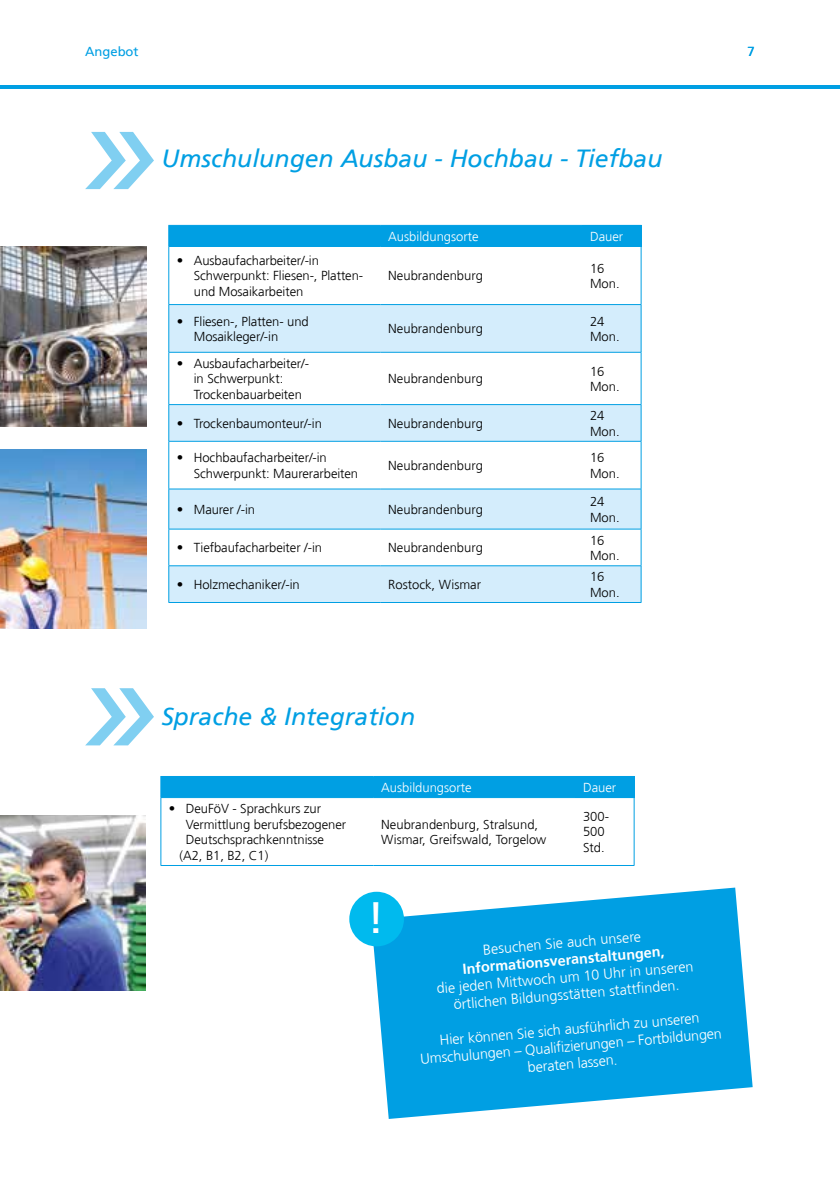
<style>
.page{position:relative;width:840px;height:1191px;background:#fff}
.page>*{position:absolute;margin:0;border:0;box-sizing:border-box;transform-origin:0 0}
.t1{font:italic 24.8px "Frutiger";color:#009fe3}
.t2{font:300 14.4px/17.2px "Frutiger";color:#fff;text-align:center}
.t3{font:700 14.4px "Frutiger";color:#fff}
.t4{font:300 13px/15.6px "Frutiger";letter-spacing:-.005em;color:#000}
.t5{font:300 13px "Frutiger";color:#fff}
.t6{font:13px "Frutiger";color:#009fe3}
</style>
<div class="page">
<hr style="left:0;top:85px;width:839px;height:4px;background:#009fe3">
<svg style="left:373px;top:887px;width:379px;height:232px;fill:#009fe3"></svg>
<div style="left:349px;top:891px;width:55px;height:55px;background:#00baee;border-radius:50%"></div>
<svg style="left:85px;top:132px;width:69px;height:57px"></svg>
<svg style="left:85px;top:688px;width:69px;height:57px"></svg>
<img style="left:0;top:247px;width:146px;height:179px">
<img style="left:0;top:449px;width:146px;height:180px">
<img style="left:0;top:815px;width:145px;height:175px">
<div style="left:581px;top:225px;width:59px;height:21px;background:#009fe3"></div>
<div style="left:169px;top:305px;width:471px;height:136px;background:#d4edfc"></div>
<svg style="left:169px;top:353px;width:471px;height:51px"></svg>
<svg style="left:169px;top:442px;width:471px;height:160px"></svg>
<div style="left:168px;top:225px;width:413px;height:21px;background:#009fe3"></div>
<hr style="left:380px;top:225px;width:201px;height:1px;background:#009fe3">
<hr style="left:581px;top:225px;width:60px;height:1px;background:#009fe3">
<svg style="left:640px;top:226px;width:1px;height:20px"></svg>
<hr style="left:168px;top:246px;width:212px;height:1px;background:#009fe3">
<hr style="left:168px;top:247px;width:1px;height:57px;background:#009fe3">
<hr style="left:380px;top:246px;width:201px;height:1px;background:#009fe3">
<hr style="left:581px;top:246px;width:60px;height:1px;background:#009fe3">
<hr style="left:640px;top:247px;width:1px;height:57px;background:#009fe3">
<hr style="left:168px;top:304px;width:212px;height:1px;background:#009fe3">
<hr style="left:168px;top:305px;width:1px;height:47px;background:#009fe3">
<hr style="left:380px;top:304px;width:201px;height:1px;background:#009fe3">
<hr style="left:581px;top:304px;width:60px;height:1px;background:#009fe3">
<hr style="left:640px;top:305px;width:1px;height:47px;background:#009fe3">
<hr style="left:168px;top:352px;width:212px;height:1px;background:#009fe3">
<hr style="left:168px;top:352px;width:1px;height:52px;background:#009fe3">
<hr style="left:380px;top:352px;width:201px;height:1px;background:#009fe3">
<hr style="left:581px;top:352px;width:60px;height:1px;background:#009fe3">
<hr style="left:640px;top:352px;width:1px;height:52px;background:#009fe3">
<hr style="left:168px;top:404px;width:212px;height:1px;background:#009fe3">
<hr style="left:168px;top:405px;width:1px;height:36px;background:#009fe3">
<hr style="left:380px;top:404px;width:201px;height:1px;background:#009fe3">
<hr style="left:581px;top:404px;width:60px;height:1px;background:#009fe3">
<hr style="left:640px;top:405px;width:1px;height:36px;background:#009fe3">
<hr style="left:168px;top:441px;width:212px;height:1px;background:#009fe3">
<hr style="left:168px;top:441px;width:1px;height:48px;background:#009fe3">
<hr style="left:380px;top:441px;width:201px;height:1px;background:#009fe3">
<hr style="left:581px;top:441px;width:60px;height:1px;background:#009fe3">
<hr style="left:640px;top:441px;width:1px;height:48px;background:#009fe3">
<hr style="left:168px;top:488px;width:212px;height:1px;background:#009fe3">
<hr style="left:168px;top:489px;width:1px;height:40px;background:#009fe3">
<hr style="left:380px;top:488px;width:201px;height:1px;background:#009fe3">
<hr style="left:581px;top:488px;width:60px;height:1px;background:#009fe3">
<hr style="left:640px;top:489px;width:1px;height:40px;background:#009fe3">
<hr style="left:168px;top:529px;width:212px;height:1px;background:#009fe3">
<hr style="left:168px;top:529px;width:1px;height:36px;background:#009fe3">
<hr style="left:380px;top:529px;width:201px;height:1px;background:#009fe3">
<hr style="left:581px;top:529px;width:60px;height:1px;background:#009fe3">
<hr style="left:640px;top:529px;width:1px;height:36px;background:#009fe3">
<hr style="left:168px;top:565px;width:212px;height:1px;background:#009fe3">
<hr style="left:168px;top:566px;width:1px;height:36px;background:#009fe3">
<hr style="left:380px;top:565px;width:201px;height:1px;background:#009fe3">
<hr style="left:581px;top:565px;width:60px;height:1px;background:#009fe3">
<hr style="left:640px;top:566px;width:1px;height:36px;background:#009fe3">
<hr style="left:168px;top:602px;width:212px;height:1px;background:#009fe3">
<hr style="left:380px;top:602px;width:201px;height:1px;background:#009fe3">
<hr style="left:581px;top:602px;width:60px;height:1px;background:#009fe3">
<div style="left:574px;top:776px;width:59px;height:21px;background:#009fe3"></div>
<div style="left:160px;top:776px;width:414px;height:21px;background:#009fe3"></div>
<hr style="left:373px;top:776px;width:201px;height:1px;background:#009fe3">
<hr style="left:574px;top:776px;width:60px;height:1px;background:#009fe3">
<svg style="left:633px;top:777px;width:1px;height:20px"></svg>
<hr style="left:160px;top:797px;width:213px;height:1px;background:#009fe3">
<hr style="left:160px;top:798px;width:1px;height:67px;background:#009fe3">
<hr style="left:373px;top:797px;width:201px;height:1px;background:#009fe3">
<hr style="left:574px;top:797px;width:60px;height:1px;background:#009fe3">
<hr style="left:633px;top:798px;width:1px;height:67px;background:#009fe3">
<hr style="left:160px;top:865px;width:213px;height:1px;background:#009fe3">
<hr style="left:373px;top:865px;width:201px;height:1px;background:#009fe3">
<hr style="left:574px;top:865px;width:60px;height:1px;background:#009fe3">
<p class="t6" style="left:85px;top:44px;width:55px">Angebot</p>
<p class="t6" style="left:747px;top:44px;width:9px">7</p>
<h1 class="t1" style="left:161px;top:144px;width:502px">Umschulungen Ausbau - Hochbau - Tiefbau</h1>
<p class="t4" style="left:194px;top:253px;width:171px;text-indent:-17px">• Ausbaufacharbeiter/-in<br>Schwerpunkt: Fliesen-, Platten&shy;und Mosaikarbeiten</p>
<p class="t5" style="left:388px;top:229px;width:92px">Ausbildungsorte</p>
<p class="t5" style="left:589px;top:229px;width:35px">Dauer</p>
<p class="t4" style="left:388px;top:268px;width:96px">Neubrandenburg</p>
<p class="t4" style="left:589px;top:260px;width:31px">16<br>Mon.</p>
<p class="t4" style="left:194px;top:313px;width:116px;text-indent:-17px">• Fliesen-, Platten- und<br>Mosaikleger/-in</p>
<p class="t4" style="left:388px;top:321px;width:96px">Neubrandenburg</p>
<p class="t4" style="left:589px;top:313px;width:31px">24<br>Mon.</p>
<p class="t4" style="left:194px;top:355px;width:117px;text-indent:-17px">• Ausbaufacharbeiter/- in Schwerpunkt:<br>Trockenbauarbeiten</p>
<p class="t4" style="left:388px;top:371px;width:96px">Neubrandenburg</p>
<p class="t4" style="left:589px;top:363px;width:31px">16<br>Mon.</p>
<p class="t4" style="left:177px;top:416px;width:147px">• Trockenbaumonteur/-in</p>
<p class="t4" style="left:388px;top:416px;width:96px">Neubrandenburg</p>
<p class="t4" style="left:589px;top:408px;width:31px">24<br>Mon.</p>
<p class="t4" style="left:194px;top:450px;width:166px;text-indent:-17px">• Hochbaufacharbeiter/-in<br>Schwerpunkt: Maurerarbeiten</p>
<p class="t4" style="left:388px;top:458px;width:96px">Neubrandenburg</p>
<p class="t4" style="left:589px;top:450px;width:31px">16<br>Mon.</p>
<p class="t4" style="left:177px;top:502px;width:80px">• Maurer /-in</p>
<p class="t4" style="left:388px;top:502px;width:96px">Neubrandenburg</p>
<p class="t4" style="left:589px;top:494px;width:31px">24<br>Mon.</p>
<p class="t4" style="left:177px;top:540px;width:147px">• Tiefbaufacharbeiter /-in</p>
<p class="t4" style="left:388px;top:540px;width:96px">Neubrandenburg</p>
<p class="t4" style="left:589px;top:532px;width:31px">16<br>Mon.</p>
<p class="t4" style="left:177px;top:577px;width:124px">• Holzmechaniker/-in</p>
<p class="t4" style="left:388px;top:577px;width:94px">Rostock, Wismar</p>
<p class="t4" style="left:589px;top:569px;width:31px">16<br>Mon.</p>
<h1 class="t1" style="left:161px;top:702px;width:255px">Sprache &amp; Integration</h1>
<p class="t4" style="left:169px;top:801px;width:154px">• DeuFöV - Sprachkurs zur</p>
<p class="t4" style="left:186px;top:816px;width:162px">Vermittlung berufsbezogener</p>
<p class="t4" style="left:186px;top:832px;width:139px">Deutschsprachkenntnisse</p>
<p class="t4" style="left:179px;top:847px;width:90px">(A2, B1, B2, C1)</p>
<p class="t5" style="left:381px;top:780px;width:92px">Ausbildungsorte</p>
<p class="t5" style="left:582px;top:780px;width:35px">Dauer</p>
<p class="t4" style="left:381px;top:816px;width:166px">Neubrandenburg, Stralsund,<br>Wismar, Greifswald, Torgelow</p>
<p class="t4" style="left:582px;top:808px;width:28px">300-<br>500<br>Std.</p>
<p class="t2" style="left:482px;top:941px;width:160px;rotate:-5deg">Besuchen Sie auch unsere</p>
<p class="t3" style="left:461px;top:960px;width:204px;rotate:-5deg">Informationsveranstaltungen,</p>
<p class="t2" style="left:436px;top:980px;width:259px;rotate:-5deg">die jeden Mittwoch um 10 Uhr in unseren örtlichen Bildungsstätten stattfinden.</p>
<p class="t2" style="left:418px;top:1033px;width:304px;rotate:-5deg">Hier können Sie sich ausführlich zu unseren<br>Umschulungen – Qualifizierungen – Fortbildungen beraten lassen.</p>
</div>
